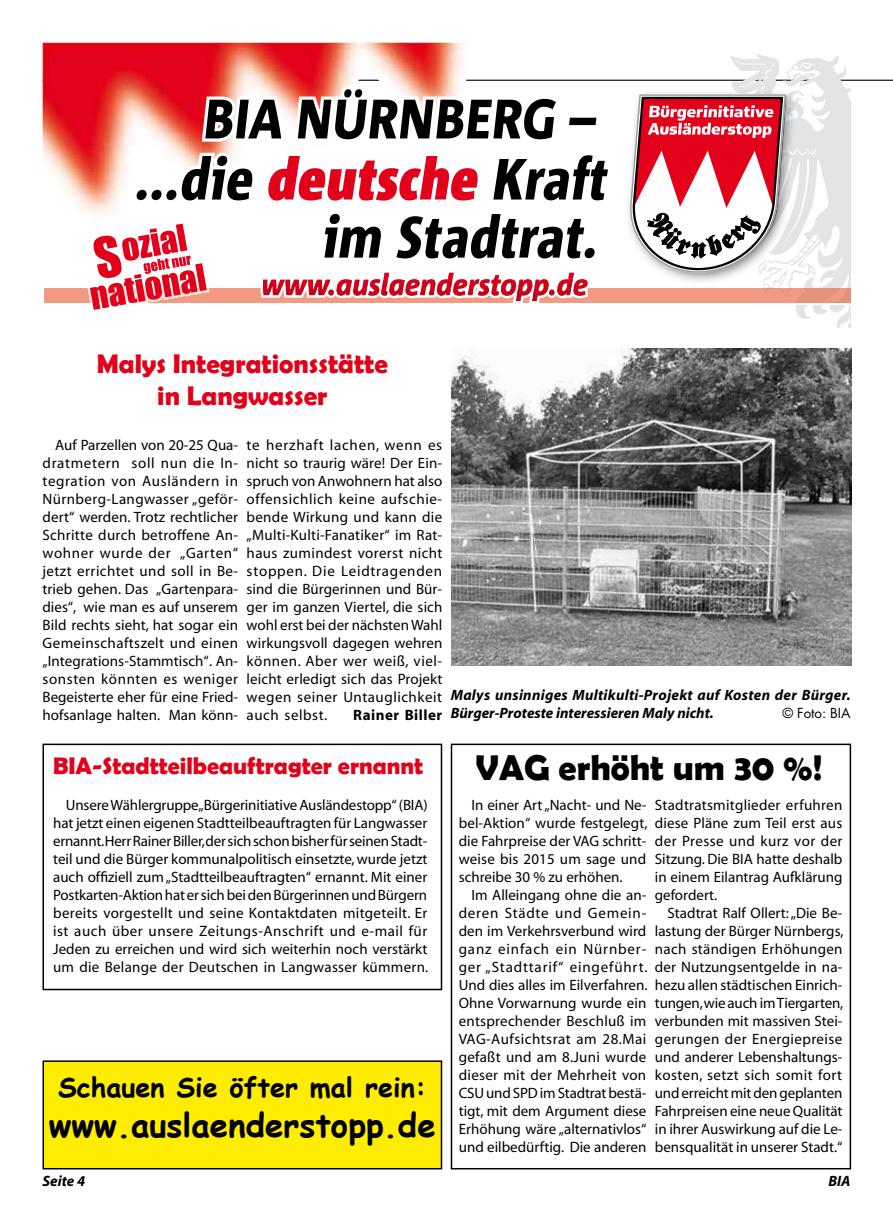
<style>
.page{position:relative;width:893px;height:1212px;background:#fff}
.page>*{position:absolute;margin:0;border:0;box-sizing:border-box;transform-origin:0 0}
.t1{font:700 36px "Berlin Sans FB Demi";color:#000}
.t2{font:700 33px "Comic Sans MS";color:#000}
.t3{font:700 27px/32.4px "Berlin Sans FB Demi";color:#e2001a;text-align:center}
.t4{font:700 27px "Comic Sans MS";color:#000}
.t5{font:700 24px "Berlin Sans FB Demi";color:#e2001a}
.t6{font:15px/18px "Myriad";color:#000;text-align:justify}
.t7{font:italic 700 15px/18px "Myriad";letter-spacing:.015em;color:#000}
.t8{font:700 15px "Myriad";letter-spacing:.035em;color:#000}
.t9{font:13.5px "Futura";color:#000}
</style>
<div class="page">
<hr style="left:43px;top:80px;width:850px;height:1px;background:#000">
<div style="left:43px;top:1061px;width:398px;height:108px;background:#ffed00"></div>
<div style="left:43px;top:1060px;width:399px;height:109px;border:2px solid #000"></div>
<img style="left:43px;top:43px;width:44px;height:168px">
<div style="left:44px;top:288px;width:806px;height:16px;background:#f29a82"></div>
<hr style="left:44px;top:303px;width:806px;height:1px;background:#fff">
<svg style="left:627px;top:53px;width:223px;height:274px"></svg>
<svg style="left:87px;top:43px;width:528px;height:267px"></svg>
<hr style="left:381px;top:300px;width:206px;height:1px;background:#bb0618">
<hr style="left:381px;top:299px;width:206px;height:1px;background:#bd0518">
<hr style="left:381px;top:298px;width:206px;height:1px;background:#be0418">
<hr style="left:381px;top:297px;width:206px;height:1px;background:#c00418">
<hr style="left:381px;top:296px;width:206px;height:1px;background:#c10318">
<hr style="left:381px;top:295px;width:206px;height:1px;background:#c30318">
<hr style="left:381px;top:294px;width:206px;height:1px;background:#c50219">
<hr style="left:381px;top:292px;width:206px;height:1px;background:#c60119">
<hr style="left:381px;top:291px;width:206px;height:1px;background:#c80119">
<hr style="left:381px;top:290px;width:206px;height:1px;background:#c90019">
<hr style="left:381px;top:289px;width:206px;height:1px;background:#cb0019">
<hr style="left:381px;top:288px;width:206px;height:1px;background:#cd0019">
<hr style="left:381px;top:287px;width:206px;height:1px;background:#ce0019">
<hr style="left:381px;top:286px;width:206px;height:1px;background:#d00019">
<hr style="left:381px;top:285px;width:206px;height:1px;background:#d10019">
<hr style="left:381px;top:283px;width:206px;height:2px;background:#d30019">
<hr style="left:381px;top:282px;width:206px;height:1px;background:#d4001a">
<hr style="left:381px;top:281px;width:206px;height:1px;background:#d6001a">
<hr style="left:381px;top:280px;width:206px;height:1px;background:#d7001a">
<hr style="left:381px;top:279px;width:206px;height:1px;background:#d9001a">
<hr style="left:381px;top:278px;width:206px;height:1px;background:#da001a">
<hr style="left:381px;top:277px;width:206px;height:1px;background:#dc001a">
<hr style="left:381px;top:276px;width:206px;height:1px;background:#dd001a">
<hr style="left:381px;top:275px;width:206px;height:1px;background:#df001a">
<hr style="left:381px;top:273px;width:206px;height:2px;background:#e1001a">
<img style="left:451px;top:348px;width:400px;height:318px">
<div style="left:43px;top:744px;width:399px;height:246px;border:2px solid #000"></div>
<div style="left:451px;top:744px;width:400px;height:425px;border:2px solid #000"></div>
<h3 class="t3" style="left:97px;top:347px;width:293px">Malys Integrationsstätte in Langwasser</h3>
<p class="t6" style="left:43px;top:437px;width:197px;text-indent:13px">Auf Parzellen von 20-25 Qua&shy;dratmetern soll nun die In&shy;tegration von Ausländern in Nürnberg-Langwasser „geför&shy;dert“ werden. Trotz rechtlicher Schritte durch betroffene An&shy;wohner wurde der „Garten“ jetzt errichtet und soll in Be&shy;trieb gehen. Das „Gartenpara&shy;dies“, wie man es auf unserem Bild rechts sieht, hat sogar ein Gemeinschaftszelt und einen „Integrations-Stammtisch“. An&shy;sonsten könnten es weniger Begeisterte eher für eine Fried&shy;hofsanlage halten. Man könn-</p>
<p class="t6" style="left:247px;top:437px;width:197px">te herzhaft lachen, wenn es nicht so traurig wäre! Der Ein&shy;spruch von Anwohnern hat also offensichlich keine aufschie&shy;bende Wirkung und kann die „Multi-Kulti-Fanatiker“ im Rat&shy;haus zumindest vorerst nicht stoppen. Die Leidtragenden sind die Bürgerinnen und Bür&shy;ger im ganzen Viertel, die sich wohl erst bei der nächsten Wahl wirkungsvoll dagegen wehren können. Aber wer weiß, viel&shy;leicht erledigt sich das Projekt wegen seiner Untauglichkeit auch selbst.</p>
<p class="t8" style="left:353px;top:707px;width:91px">Rainer Biller</p>
<p class="t7" style="left:451px;top:687px;width:402px">Malys unsinniges Multikulti-Projekt auf Kosten der Bürger.<br>Bürger-Proteste interessieren Maly nicht.</p>
<p class="t9" style="left:782px;top:704px;width:69px">© Foto: BIA</p>
<h3 class="t5" style="left:53px;top:752px;width:371px">BIA-Stadtteilbeauftragter ernannt</h3>
<h1 class="t1" style="left:476px;top:746px;width:348px">VAG erhöht um 30 %!</h1>
<p class="t6" style="left:459px;top:797px;width:190px;text-indent:13px">In einer Art „Nacht- und Ne&shy;bel-Aktion“ wurde festgelegt, die Fahrpreise der VAG schritt&shy;weise bis 2015 um sage und schreibe 30 % zu erhöhen.</p>
<p class="t6" style="left:459px;top:887px;width:190px;text-indent:13px">Im Alleingang ohne die an&shy;deren Städte und Gemein&shy;den im Verkehrsverbund wird ganz einfach ein Nürnber&shy;ger „Stadttarif“ eingeführt.<br>Und dies alles im Eilverfahren.<br>Ohne Vorwarnung wurde ein entsprechender Beschluß im VAG-Aufsichtsrat am 28.Mai gefaßt und am 8.Juni wurde dieser mit der Mehrheit von CSU und SPD im Stadtrat bestä&shy;tigt, mit dem Argument diese Erhöhung wäre „alternativlos“ und eilbedürftig. Die anderen</p>
<p class="t6" style="left:655px;top:797px;width:189px">Stadtratsmitglieder erfuhren diese Pläne zum Teil erst aus der Presse und kurz vor der Sitzung. Die BIA hatte deshalb in einem Eilantrag Aufklärung gefordert.</p>
<p class="t6" style="left:655px;top:905px;width:190px;text-indent:13px">Stadtrat Ralf Ollert: „Die Be&shy;lastung der Bürger Nürnbergs, nach ständigen Erhöhungen der Nutzungsentgelde in na&shy;hezu allen städtischen Einrich&shy;tungen, wie auch im Tiergarten, verbunden mit massiven Stei&shy;gerungen der Energiepreise und anderer Lebenshaltungs&shy;kosten, setzt sich somit fort und erreicht mit den geplanten Fahrpreisen eine neue Qualität in ihrer Auswirkung auf die Le&shy;bensqualität in unserer Stadt.“</p>
<p class="t6" style="left:53px;top:797px;width:377px;text-indent:13px">Unsere Wählergruppe „Bürgerinitiative Ausländestopp“ (BIA) hat jetzt einen eigenen Stadtteilbeauftragten für Langwasser ernannt.Herr Rainer Biller,der sich schon bisher für seinen Stadt&shy;teil und die Bürger kommunalpolitisch einsetzte, wurde jetzt auch offiziell zum „Stadtteilbeauftragten“ ernannt. Mit einer Postkarten-Aktion hat er sich bei den Bürgerinnen und Bürgern bereits vorgestellt und seine Kontaktdaten mitgeteilt. Er ist auch über unsere Zeitungs-Anschrift und e-mail für Jeden zu erreichen und wird sich weiterhin noch verstärkt um die Belange der Deutschen in Langwasser kümmern.</p>
<h3 class="t4" style="left:58px;top:1067px;width:370px">Schauen Sie öfter mal rein:</h3>
<h2 class="t2" style="left:49px;top:1100px;width:388px">www.auslaenderstopp.de</h2>
<p class="t7" style="left:43px;top:1172px;width:44px">Seite 4</p>
<p class="t7" style="left:828px;top:1172px;width:24px">BIA</p>
</div>
